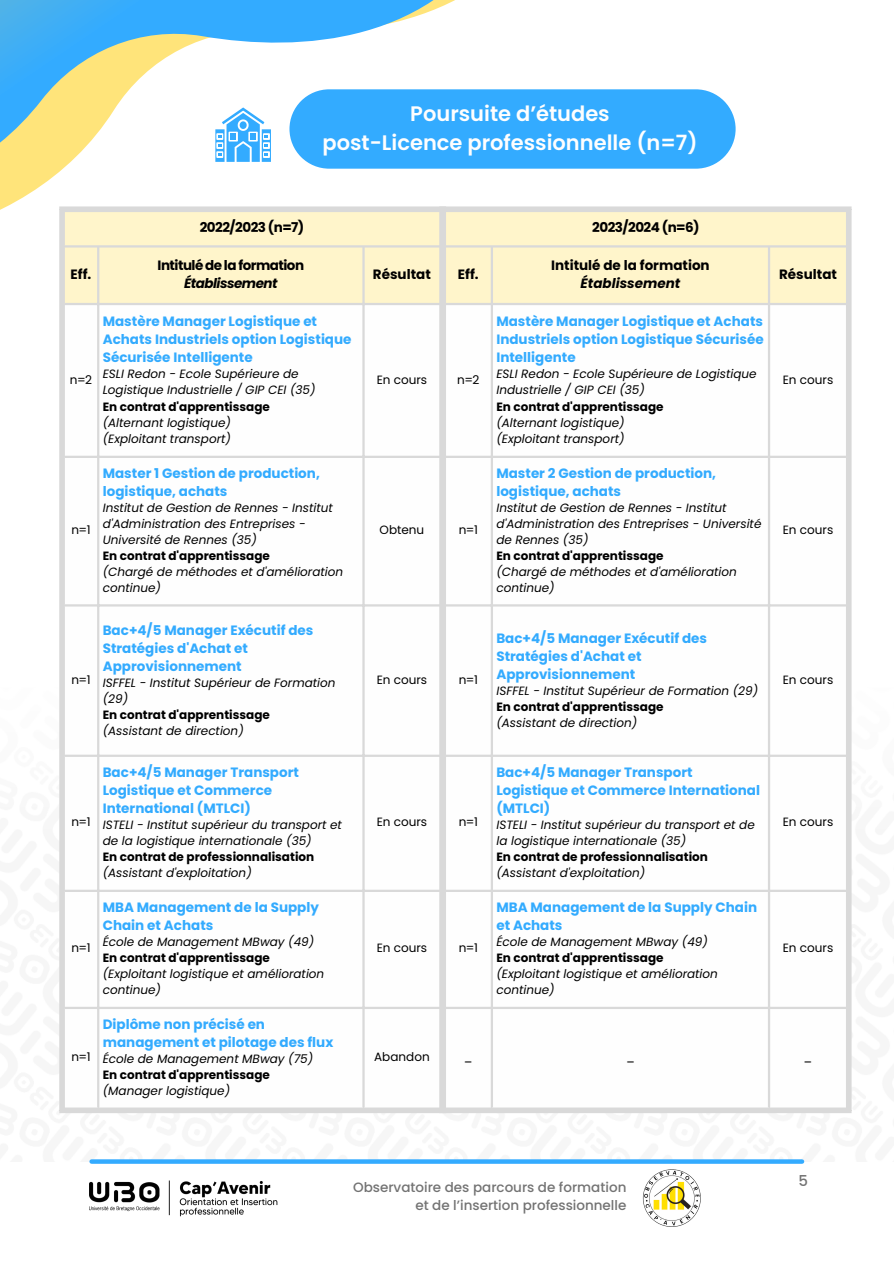
<style>
.page{position:relative;width:894px;height:1264px;background:#fff}
.page>*{position:absolute;margin:0;border:0;box-sizing:border-box;transform-origin:0 0}
.t1{font:600 21px/29.2px "Poppins";color:#fefefe;text-align:center}
.t2{font:500 15px "Poppins";color:#737373}
.t3{font:700 13.5px/18px "Poppins";color:#33abff}
.t4{font:500 13.5px/18px "Poppins";color:#737373;text-align:right}
.t5{font:700 13.5px "Poppins";letter-spacing:-.04em;color:#000}
.t6{font:700 13.5px "Poppins";color:#000}
.t7{font:italic 700 13.5px "Poppins";letter-spacing:-.04em;color:#000}
.t8{font:italic 700 13.5px "Poppins";color:#000}
.t9{font:italic 12px/16px "Poppins";color:#000}
.t10{font:700 12px "Poppins";color:#000}
.t11{font:12px "Poppins";color:#000}
</style>
<div class="page">
<svg style="left:92px;top:1159px;width:709px;height:4px;background:#42b0fe"></svg>
<svg style="left:0;top:0;width:455px;height:210px"></svg>
<img style="left:89px;top:1180px;width:188px;height:36px">
<img style="left:642px;top:1169px;width:59px;height:58px">
<div style="left:65px;top:212px;width:780px;height:91px;background:#fff5cb"></div>
<hr style="left:97px;top:247px;width:2px;height:860px;background:#d9d9d9">
<hr style="left:362px;top:247px;width:2px;height:860px;background:#d9d9d9">
<hr style="left:490px;top:247px;width:3px;height:860px;background:#d9d9d9">
<hr style="left:767px;top:247px;width:3px;height:860px;background:#d9d9d9">
<hr style="left:65px;top:245px;width:780px;height:2px;background:#d9d9d9">
<hr style="left:65px;top:303px;width:780px;height:2px;background:#d9d9d9">
<hr style="left:65px;top:455px;width:780px;height:3px;background:#d9d9d9">
<hr style="left:65px;top:604px;width:780px;height:2px;background:#d9d9d9">
<hr style="left:65px;top:754px;width:780px;height:3px;background:#d9d9d9">
<hr style="left:65px;top:889px;width:780px;height:3px;background:#d9d9d9">
<hr style="left:65px;top:1006px;width:780px;height:3px;background:#d9d9d9">
<div style="left:59px;top:212px;width:6px;height:895px;background:#d9d9d9"></div>
<div style="left:845px;top:212px;width:6px;height:895px;background:#d9d9d9"></div>
<div style="left:59px;top:206px;width:792px;height:6px;background:#d9d9d9"></div>
<div style="left:59px;top:1107px;width:792px;height:6px;background:#d9d9d9"></div>
<div style="left:439px;top:206px;width:7px;height:907px;background:#d9d9d9"></div>
<div style="left:289px;top:89px;width:446px;height:80px;background:#33abff"></div>
<svg style="left:215px;top:107px;width:55px;height:54px"></svg>
<p class="t1" style="left:322px;top:99px;width:376px">Poursuite d’études<br>post-Licence professionnelle (n=7)</p>
<p class="t5" style="left:200px;top:218px;width:106px">2022/2023 (n=7)</p>
<h1 class="t5" style="left:592px;top:218px;width:109px">2023/2024 (n=6)</h1>
<p class="t6" style="left:70px;top:265px;width:22px">Eff.</p>
<p class="t5" style="left:157px;top:256px;width:148px">Intitulé de la formation</p>
<p class="t7" style="left:184px;top:274px;width:95px">Établissement</p>
<p class="t6" style="left:373px;top:265px;width:59px">Résultat</p>
<p class="t6" style="left:458px;top:265px;width:22px">Eff.</p>
<p class="t6" style="left:551px;top:256px;width:160px">Intitulé de la formation</p>
<p class="t8" style="left:580px;top:274px;width:101px">Établissement</p>
<p class="t6" style="left:778px;top:265px;width:59px">Résultat</p>
<p class="t11" style="left:70px;top:371px;width:24px">n=2</p>
<p class="t3" style="left:103px;top:313px;width:250px">Mastère Manager Logistique et<br>Achats Industriels option Logistique<br>Sécurisée Intelligente</p>
<p class="t9" style="left:103px;top:366px;width:214px">ESLI Redon - Ecole Supérieure de<br>Logistique Industrielle / GIP CEI (35)</p>
<p class="t10" style="left:103px;top:398px;width:169px">En contrat d'apprentissage</p>
<p class="t9" style="left:103px;top:414px;width:130px">(Alternant logistique)</p>
<p class="t9" style="left:103px;top:430px;width:130px">(Exploitant transport)</p>
<p class="t11" style="left:376px;top:371px;width:52px">En cours</p>
<p class="t11" style="left:457px;top:371px;width:24px">n=2</p>
<p class="t3" style="left:496px;top:313px;width:269px;text-align:justify">Mastère Manager Logistique et Achats Industriels option Logistique Sécurisée Intelligente</p>
<p class="t9" style="left:496px;top:366px;width:262px">ESLI Redon - Ecole Supérieure de Logistique<br>Industrielle / GIP CEI (35)</p>
<p class="t10" style="left:496px;top:398px;width:169px">En contrat d'apprentissage</p>
<p class="t9" style="left:496px;top:414px;width:130px">(Alternant logistique)</p>
<p class="t9" style="left:496px;top:430px;width:130px">(Exploitant transport)</p>
<p class="t11" style="left:782px;top:371px;width:52px">En cours</p>
<p class="t11" style="left:71px;top:522px;width:21px">n=1</p>
<p class="t3" style="left:103px;top:464px;width:218px">Master 1 Gestion de production, logistique, achats</p>
<p class="t9" style="left:103px;top:500px;width:231px">Institut de Gestion de Rennes - Institut d'Administration des Entreprises -<br>Université de Rennes (35)</p>
<p class="t10" style="left:103px;top:547px;width:169px">En contrat d'apprentissage</p>
<p class="t9" style="left:103px;top:564px;width:242px">(Chargé de méthodes et d'amélioration continue)</p>
<p class="t11" style="left:379px;top:522px;width:46px">Obtenu</p>
<p class="t11" style="left:458px;top:522px;width:21px">n=1</p>
<p class="t3" style="left:496px;top:464px;width:221px">Master 2 Gestion de production, logistique, achats</p>
<p class="t9" style="left:496px;top:500px;width:266px">Institut de Gestion de Rennes - Institut d'Administration des Entreprises - Université de Rennes (35)</p>
<p class="t10" style="left:496px;top:547px;width:169px">En contrat d'apprentissage</p>
<p class="t9" style="left:496px;top:564px;width:242px">(Chargé de méthodes et d'amélioration continue)</p>
<p class="t11" style="left:782px;top:522px;width:52px">En cours</p>
<p class="t11" style="left:71px;top:671px;width:21px">n=1</p>
<p class="t3" style="left:103px;top:621px;width:212px">Bac+4/5 Manager Exécutif des<br>Stratégies d'Achat et<br>Approvisionnement</p>
<p class="t9" style="left:103px;top:674px;width:234px">ISFFEL - Institut Supérieur de Formation (29)</p>
<p class="t10" style="left:103px;top:706px;width:169px">En contrat d'apprentissage</p>
<p class="t9" style="left:103px;top:722px;width:142px">(Assistant de direction)</p>
<p class="t11" style="left:376px;top:671px;width:52px">En cours</p>
<p class="t11" style="left:458px;top:671px;width:21px">n=1</p>
<p class="t3" style="left:496px;top:629px;width:212px">Bac+4/5 Manager Exécutif des<br>Stratégies d'Achat et<br>Approvisionnement</p>
<p class="t9" style="left:496px;top:682px;width:263px">ISFFEL - Institut Supérieur de Formation (29)</p>
<p class="t10" style="left:496px;top:698px;width:169px">En contrat d'apprentissage</p>
<p class="t9" style="left:496px;top:714px;width:142px">(Assistant de direction)</p>
<p class="t11" style="left:782px;top:671px;width:52px">En cours</p>
<p class="t11" style="left:71px;top:813px;width:21px">n=1</p>
<p class="t3" style="left:103px;top:763px;width:198px">Bac+4/5 Manager Transport<br>Logistique et Commerce<br>International (MTLCI)</p>
<p class="t9" style="left:103px;top:817px;width:241px">ISTELI - Institut supérieur du transport et de la logistique internationale (35)</p>
<p class="t10" style="left:103px;top:848px;width:213px">En contrat de professionnalisation</p>
<p class="t9" style="left:103px;top:865px;width:150px">(Assistant d'exploitation)</p>
<p class="t11" style="left:376px;top:813px;width:52px">En cours</p>
<p class="t11" style="left:458px;top:813px;width:21px">n=1</p>
<p class="t3" style="left:496px;top:763px;width:265px">Bac+4/5 Manager Transport<br>Logistique et Commerce International (MTLCI)</p>
<p class="t9" style="left:496px;top:817px;width:260px">ISTELI - Institut supérieur du transport et de la logistique internationale (35)</p>
<p class="t10" style="left:496px;top:848px;width:213px">En contrat de professionnalisation</p>
<p class="t9" style="left:496px;top:865px;width:150px">(Assistant d'exploitation)</p>
<p class="t11" style="left:782px;top:813px;width:52px">En cours</p>
<p class="t11" style="left:71px;top:939px;width:21px">n=1</p>
<p class="t3" style="left:103px;top:898px;width:218px">MBA Management de la Supply<br>Chain et Achats</p>
<p class="t9" style="left:103px;top:934px;width:213px">École de Management MBway (49)</p>
<p class="t10" style="left:103px;top:949px;width:169px">En contrat d'apprentissage</p>
<p class="t9" style="left:103px;top:966px;width:223px">(Exploitant logistique et amélioration continue)</p>
<p class="t11" style="left:376px;top:939px;width:52px">En cours</p>
<p class="t11" style="left:458px;top:939px;width:21px">n=1</p>
<p class="t3" style="left:496px;top:898px;width:262px">MBA Management de la Supply Chain et Achats</p>
<p class="t9" style="left:496px;top:934px;width:213px">École de Management MBway (49)</p>
<p class="t10" style="left:496px;top:949px;width:169px">En contrat d'apprentissage</p>
<p class="t9" style="left:496px;top:966px;width:223px">(Exploitant logistique et amélioration continue)</p>
<p class="t11" style="left:782px;top:939px;width:52px">En cours</p>
<p class="t11" style="left:71px;top:1048px;width:21px">n=1</p>
<p class="t3" style="left:103px;top:1015px;width:232px">Diplôme non précisé en management et pilotage des flux</p>
<p class="t9" style="left:103px;top:1051px;width:212px">École de Management MBway (75)</p>
<p class="t10" style="left:103px;top:1066px;width:169px">En contrat d'apprentissage</p>
<p class="t9" style="left:103px;top:1083px;width:129px">(Manager logistique)</p>
<p class="t11" style="left:374px;top:1048px;width:57px">Abandon</p>
<p class="t11" style="left:464px;top:1048px;width:10px">_</p>
<p class="t11" style="left:626px;top:1048px;width:10px">_</p>
<p class="t11" style="left:803px;top:1048px;width:10px">_</p>
<p class="t4" style="left:353px;top:1178px;width:275px">Observatoire des parcours de formation et de l’insertion professionnelle</p>
<p class="t2" style="left:798px;top:1170px;width:11px">5</p>
</div>
